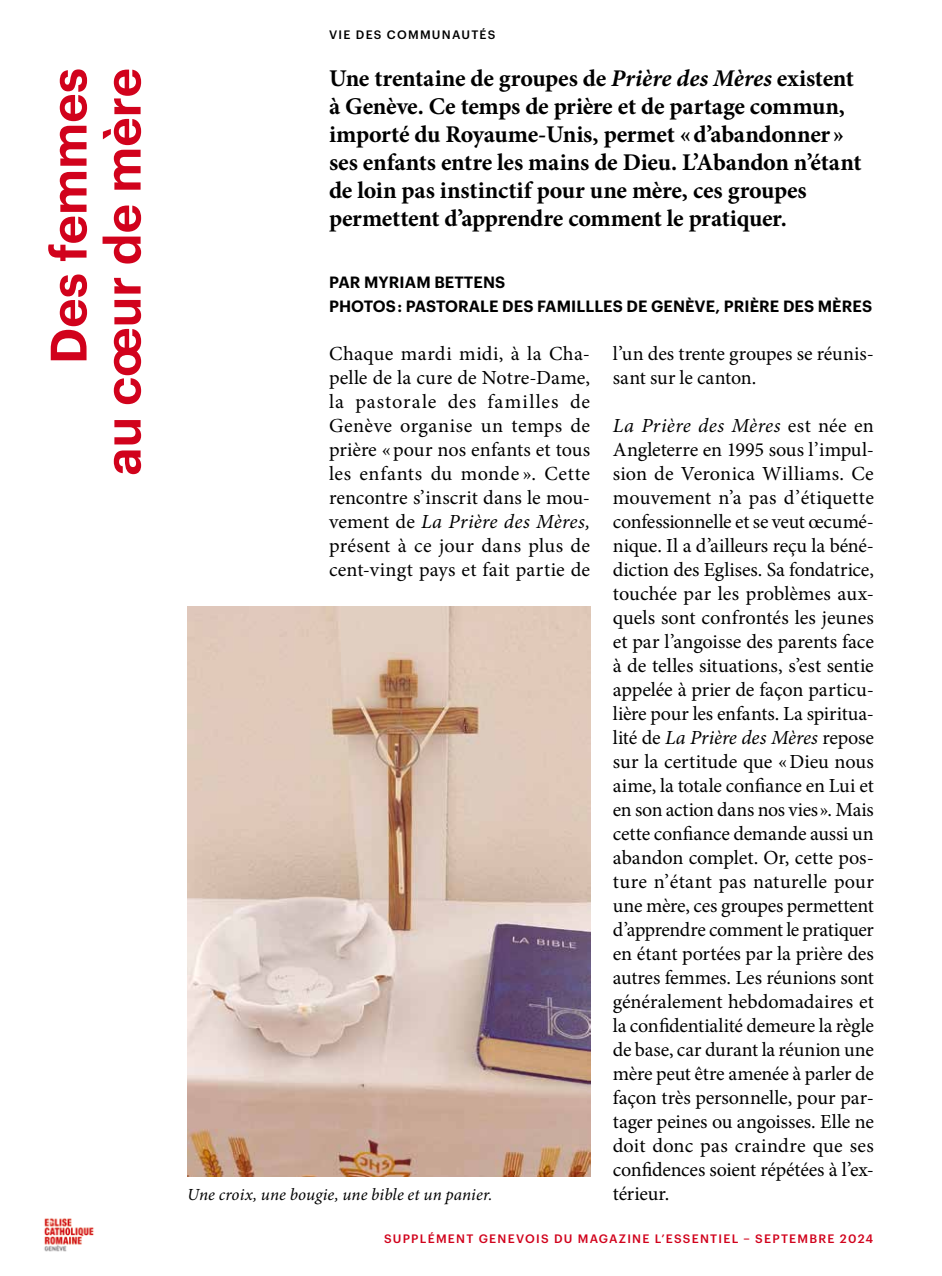
<style>
.page{position:relative;width:942px;height:1276px;background:#fff}
.page>*{position:absolute;margin:0;border:0;box-sizing:border-box;transform-origin:0 0}
.t1{font:600 50px/54px "Graphik";color:#d1021c;text-align:right}
.t2{font:700 24px/28px "Minion Pro";letter-spacing:-.01em;color:#000}
.t3{font:20px/24px "Minion Pro";color:#000;text-align:justify}
.t4{font:italic 17px "Minion Pro";letter-spacing:.005em;color:#000}
.t5{font:600 16px/24px "Graphik";letter-spacing:.005em;color:#000}
.t6{font:500 12px "Graphik";letter-spacing:.105em;color:#d1021c}
.t7{font:500 12px "Graphik";letter-spacing:.105em;color:#000}
.s1{font-style:italic}
</style>
<div class="page">
<img style="left:44px;top:1218px;width:50px;height:34px">
<img style="left:187px;top:607px;width:403px;height:569px">
<p class="t7" style="left:329px;top:26px;width:168px">VIE DES COMMUNAUTÉS</p>
<h1 class="t1" style="left:37px;top:476px;width:409px;rotate:-90deg">Des femmes<br>au cœur de mère</h1>
<p class="t2" style="left:329px;top:64px;width:533px">Une trentaine de groupes de <span class="s1">Prière des Mères</span> existent à Genève. Ce temps de prière et de partage commun, importé du Royaume-Unis, permet «d’abandonner » ses enfants entre les mains de Dieu. L’Abandon n’étant de loin pas instinctif pour une mère, ces groupes permettent d’apprendre comment le pratiquer.</p>
<p class="t5" style="left:329px;top:269px;width:544px">PAR MYRIAM BETTENS<br>PHOTOS : PASTORALE DES FAMILLLES DE GENÈVE, PRIÈRE DES MÈRES</p>
<p class="t3" style="left:329px;top:342px;width:262px">Chaque mardi midi, à la Cha&shy;pelle de la cure de Notre-Dame, la pastorale des familles de Genève organise un temps de prière «pour nos enfants et tous les enfants du monde ». Cette rencontre s’inscrit dans le mou&shy;vement de <span class="s1">La Prière des Mères, </span>présent à ce jour dans plus de cent-vingt pays et fait partie de</p>
<p class="t3" style="left:612px;top:342px;width:262px">l’un des trente groupes se réunis&shy;sant sur le canton.</p>
<p class="t3" style="left:612px;top:414px;width:262px"><span class="s1">La Prière des Mères</span> est née en Angleterre en 1995 sous l’impul&shy;sion de Veronica Williams. Ce mouvement n’a pas d’étiquette confessionnelle et se veut œcumé&shy;nique. Il a d’ailleurs reçu la béné&shy;diction des Eglises. Sa fondatrice, touchée par les problèmes aux&shy;quels sont confrontés les jeunes et par l’angoisse des parents face à de telles situations, s’est sentie appelée à prier de façon particu&shy;lière pour les enfants. La spiritua&shy;lité de <span class="s1">La Prière des Mères</span> repose sur la certitude que «Dieu nous aime, la totale confiance en Lui et en son action dans nos vies». Mais cette confiance demande aussi un abandon complet. Or, cette pos&shy;ture n’étant pas naturelle pour une mère, ces groupes permettent d’apprendre comment le pratiquer en étant portées par la prière des autres femmes. Les réunions sont généralement hebdomadaires et la confidentialité demeure la règle de base, car durant la réunion une mère peut être amenée à parler de façon très personnelle, pour par&shy;tager peines ou angoisses. Elle ne doit donc pas craindre que ses confidences soient répétées à l’ex-</p>
<p class="t4" style="left:187px;top:1183px;width:306px">Une croix, une bougie, une bible et un panier.</p>
<p class="t3" style="left:612px;top:1182px;width:58px">térieur.</p>
<p class="t6" style="left:384px;top:1229px;width:490px">SUPPLÉMENT GENEVOIS DU MAGAZINE L’ESSENTIEL – SEPTEMBRE 2024</p>
</div>
